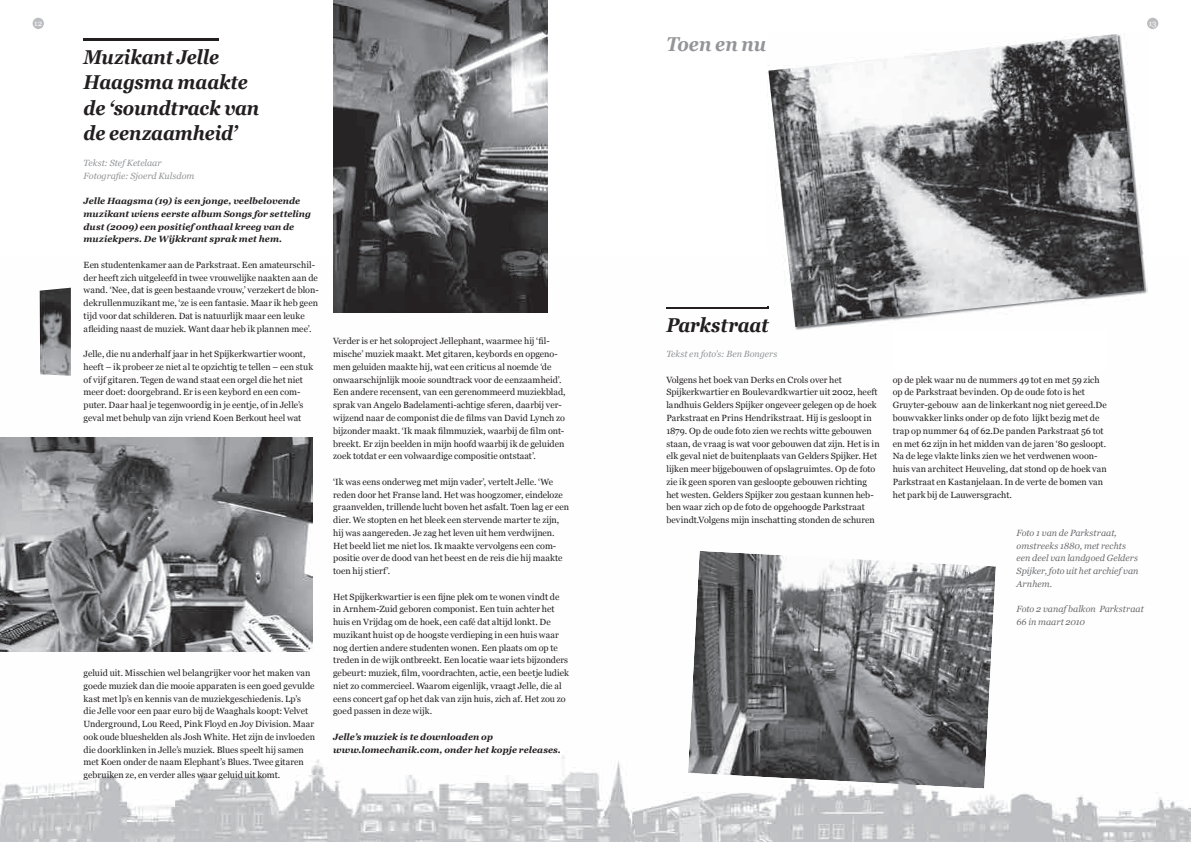
<style>
.page{position:relative;width:1191px;height:842px;background:#fff}
.page>*{position:absolute;margin:0;border:0;box-sizing:border-box;transform-origin:0 0}
.t1{font:italic 700 20px/25.5px "Georgia";letter-spacing:-.01em;color:#231f20;scale:.9 1}
.t2{font:italic 700 20px "Georgia";letter-spacing:-.01em;color:#939598;scale:.9 1}
.t3{font:9px/12.8px "Georgia";color:#231f20}
.t4{font:italic 700 9px/12.8px "Georgia";letter-spacing:.005em;color:#231f20}
.t5{font:italic 9px/12.8px "Georgia";color:#6c6d70}
.t6{font:italic 9px/12.8px "Georgia";color:#939598}
.t7{font:8px "Georgia";color:#fff}
</style>
<div class="page">
<div style="left:33px;top:18px;width:11px;height:11px;background:#bcbdc0;border-radius:50%"></div>
<img style="left:0;top:255px;width:1191px;height:587px">
<div style="left:1147px;top:18px;width:11px;height:11px;background:#bcbdc0;border-radius:50%"></div>
<hr style="left:84px;top:39px;width:135px;height:2px;background:#231f20">
<img style="left:40px;top:288px;width:31px;height:88px">
<img style="left:333px;top:0;width:214px;height:313px">
<img style="left:0;top:438px;width:313px;height:214px">
<hr style="left:666px;top:307px;width:102px;height:2px;background:#231f20">
<img style="left:688px;top:551px;width:308px;height:237px">
<div style="left:893px;top:299px;width:214px;height:72px;background:#fff"></div>
<img style="left:769px;top:327px;width:124px;height:4px">
<img style="left:1107px;top:305px;width:40px;height:26px">
<img style="left:768px;top:34px;width:376px;height:293px">
<p class="t7" style="left:34px;top:18px;width:9px">12</p>
<p class="t7" style="left:1148px;top:18px;width:9px">13</p>
<h1 class="t1" style="left:84px;top:44px;width:197px">Muzikant Jelle<br>Haagsma maakte de ‘soundtrack van de eenzaamheid’</h1>
<p class="t6" style="left:84px;top:156px;width:112px">Tekst: Stef Ketelaar<br>Fotografie: Sjoerd Kulsdom</p>
<p class="t4" style="left:84px;top:195px;width:229px">Jelle Haagsma (19) is een jonge, veelbelovende muzikant wiens eerste album Songs for setteling dust (2009) een positief onthaal kreeg van de muziekpers. De Wijkkrant sprak met hem.</p>
<p class="t3" style="left:84px;top:258px;width:236px">Een studentenkamer aan de Parkstraat. Een amateurschil&shy;der heeft zich uitgeleefd in twee vrouwelijke naakten aan de wand. ‘Nee, dat is geen bestaande vrouw,’ verzekert de blon&shy;dekrullenmuzikant me, ‘ze is een fantasie. Maar ik heb geen tijd voor dat schilderen. Dat is natuurlijk maar een leuke afleiding naast de muziek. Want daar heb ik plannen mee’.</p>
<p class="t3" style="left:84px;top:348px;width:231px">Jelle, die nu anderhalf jaar in het Spijkerkwartier woont, heeft – ik probeer ze niet al te opzichtig te tellen – een stuk of vijf gitaren. Tegen de wand staat een orgel die het niet meer doet: doorgebrand. Er is een keybord en een com&shy;puter. Daar haal je tegenwoordig in je eentje, of in Jelle’s geval met behulp van zijn vriend Koen Berkout heel wat</p>
<h1 class="t2" style="left:666px;top:33px;width:112px">Toen en nu</h1>
<h1 class="t1" style="left:666px;top:312px;width:115px">Parkstraat</h1>
<p class="t6" style="left:666px;top:348px;width:112px">Tekst en foto’s: Ben Bongers</p>
<p class="t3" style="left:666px;top:373px;width:215px">Volgens het boek van Derks en Crols over het Spijkerkwartier en Boulevardkwartier uit 2002, heeft landhuis Gelders Spijker ongeveer gelegen op de hoek Parkstraat en Prins Hendrikstraat. Hij is gesloopt in 1879. Op de oude foto zien we rechts witte gebouwen staan, de vraag is wat voor gebouwen dat zijn. Het is in elk geval niet de buitenplaats van Gelders Spijker. Het lijken meer bijgebouwen of opslagruimtes. Op de foto zie ik geen sporen van gesloopte gebouwen richting het westen. Gelders Spijker zou gestaan kunnen heb&shy;ben waar zich op de foto de opgehoogde Parkstraat bevindt.Volgens mijn inschatting stonden de schuren</p>
<p class="t3" style="left:893px;top:373px;width:215px">op de plek waar nu de nummers 49 tot en met 59 zich op de Parkstraat bevinden. Op de oude foto is het Gruyter-gebouw aan de linkerkant nog niet gereed.De bouwvakker links onder op de foto lijkt bezig met de trap op nummer 64 of 62.De panden Parkstraat 56 tot en met 62 zijn in het midden van de jaren ‘80 gesloopt.<br>Na de lege vlakte links zien we het verdwenen woon&shy;huis van architect Heuveling, dat stond op de hoek van Parkstraat en Kastanjelaan. In de verte de bomen van het park bij de Lauwersgracht.</p>
<p class="t5" style="left:1016px;top:526px;width:123px">Foto 1 van de Parkstraat, omstreeks 1880, met rechts een deel van landgoed Gelders<br>Spijker, foto uit het archief van<br>Arnhem.</p>
<p class="t5" style="left:1016px;top:603px;width:129px">Foto 2 vanaf balkon Parkstraat<br>66 in maart 2010</p>
<p class="t3" style="left:333px;top:335px;width:234px">Verder is er het soloproject Jellephant, waarmee hij ‘fil&shy;mische’ muziek maakt. Met gitaren, keybords en opgeno&shy;men geluiden maakte hij, wat een criticus al noemde ‘de onwaarschijnlijk mooie soundtrack voor de eenzaamheid’.<br>Een andere recensent, van een gerenommeerd muziekblad, sprak van Angelo Badelamenti-achtige sferen, daarbij ver&shy;wijzend naar de componist die de films van David Lynch zo bijzonder maakt. ‘Ik maak filmmuziek, waarbij de film ont&shy;breekt. Er zijn beelden in mijn hoofd waarbij ik de geluiden zoek totdat er een volwaardige compositie ontstaat’.</p>
<p class="t3" style="left:333px;top:475px;width:237px">‘Ik was eens onderweg met mijn vader’, vertelt Jelle. ‘We reden door het Franse land. Het was hoogzomer, eindeloze graanvelden, trillende lucht boven het asfalt. Toen lag er een dier. We stopten en het bleek een stervende marter te zijn, hij was aangereden. Je zag het leven uit hem verdwijnen.<br>Het beeld liet me niet los. Ik maakte vervolgens een com&shy;positie over de dood van het beest en de reis die hij maakte toen hij stierf’.</p>
<p class="t3" style="left:333px;top:590px;width:237px">Het Spijkerkwartier is een fijne plek om te wonen vindt de in Arnhem-Zuid geboren componist. Een tuin achter het huis en Vrijdag om de hoek, een café dat altijd lonkt. De muzikant huist op de hoogste verdieping in een huis waar nog dertien andere studenten wonen. Een plaats om op te treden in de wijk ontbreekt. Een locatie waar iets bijzonders gebeurt: muziek, film, voordrachten, actie, een beetje ludiek niet zo commercieel. Waarom eigenlijk, vraagt Jelle, die al eens concert gaf op het dak van zijn huis, zich af. Het zou zo goed passen in deze wijk.</p>
<p class="t4" style="left:333px;top:730px;width:229px">Jelle’s muziek is te downloaden op www.lomechanik.com, onder het kopje releases.</p>
<p class="t3" style="left:84px;top:667px;width:233px">geluid uit. Misschien wel belangrijker voor het maken van goede muziek dan die mooie apparaten is een goed gevulde kast met lp’s en kennis van de muziekgeschiedenis. Lp’s die Jelle voor een paar euro bij de Waaghals koopt: Velvet Underground, Lou Reed, Pink Floyd en Joy Division. Maar ook oude blueshelden als Josh White. Het zijn de invloeden die doorklinken in Jelle’s muziek. Blues speelt hij samen met Koen onder de naam Elephant’s Blues. Twee gitaren gebruiken ze, en verder alles waar geluid uit komt.</p>
</div>
